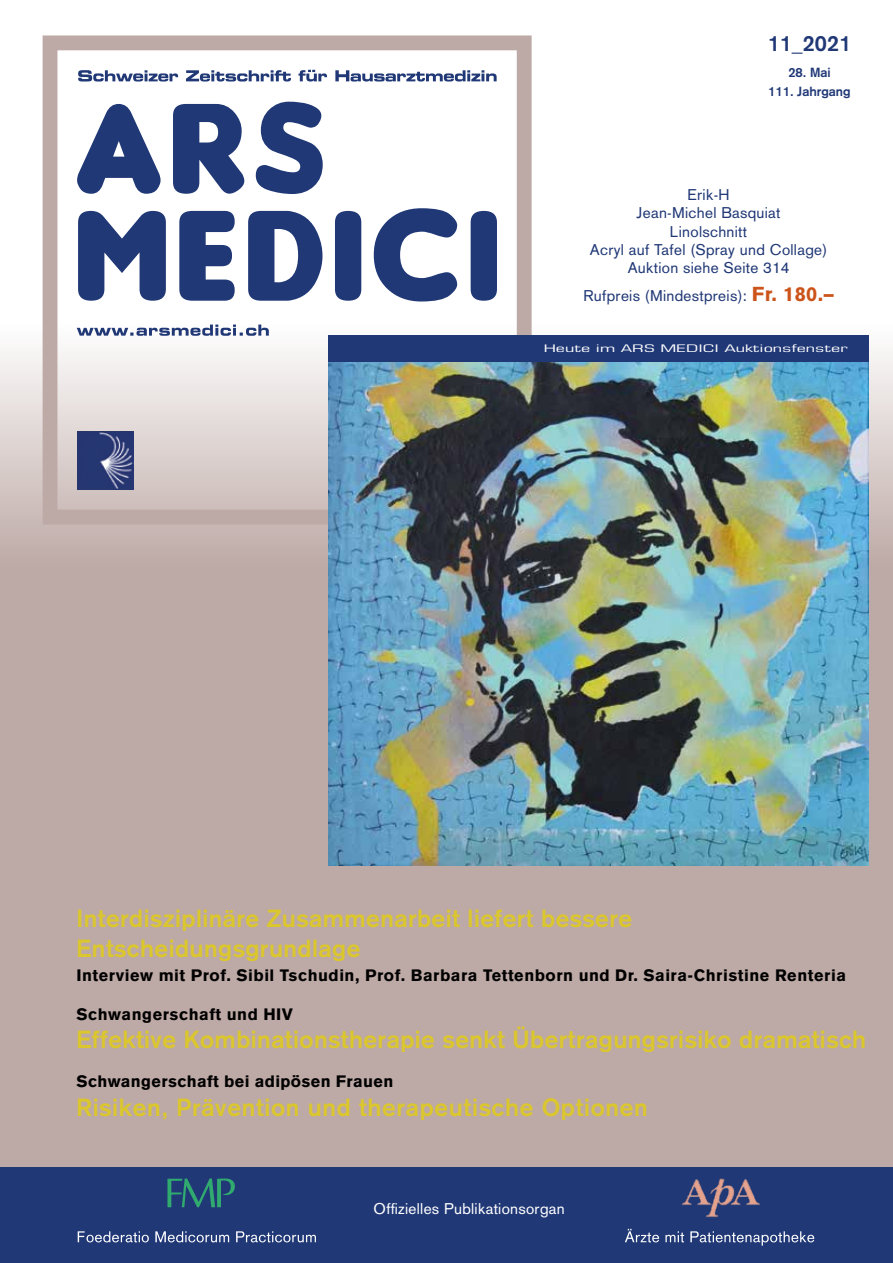
<style>
.page{position:relative;width:893px;height:1263px;background:#fff}
.page>*{position:absolute;margin:0;border:0;box-sizing:border-box;transform-origin:0 0}
.t1{font:700 24.45px/30px "Akzidenz Grotesk";letter-spacing:.02em;color:#dbc72d}
.t2{font:700 21.75px "Akzidenz Grotesk";color:#203876}
.t3{font:900 16.35px "Akzidenz Grotesk";letter-spacing:.03em;color:#000}
.t4{font:15.3px/18.3px "Akzidenz Grotesk";letter-spacing:.02em;color:#203876;text-align:center}
.t5{font:15.3px "Akzidenz Grotesk";letter-spacing:.02em;color:#fff}
.t6{font:700 13.05px/19.5px "Akzidenz Grotesk";color:#203876;text-align:center}
.t7{font:condensed 10.5px "Eurostile";color:#fff;scale:1.91 1}
.s1{font-weight:900;font-size:19.95px;color:#cc541b}
</style>
<div class="page">
<div style="left:0;top:177px;width:893px;height:1086px;background:#bda9a5"></div>
<svg style="left:0;top:37px;width:893px;height:531px;fill:#fff"></svg>
<img style="left:78px;top:432px;width:56px;height:57px">
<svg style="left:78px;top:70px;width:419px;height:12px"></svg>
<svg style="left:78px;top:208px;width:419px;height:93px;background:#7887ac"></svg>
<svg style="left:77px;top:102px;width:246px;height:92px"></svg>
<svg style="left:77px;top:325px;width:192px;height:11px;background:#a1aac4"></svg>
<div style="left:0;top:1167px;width:893px;height:96px;background:#203876"></div>
<img style="left:681px;top:1178px;width:80px;height:40px">
<svg style="left:625px;top:1229px;width:189px;height:17px"></svg>
<svg style="left:78px;top:1231px;width:238px;height:11px"></svg>
<svg style="left:167px;top:1178px;width:68px;height:29px"></svg>
<div style="left:43px;top:35px;width:489px;height:489px;border:15px solid #bda9a5"></div>
<img style="left:328px;top:362px;width:540px;height:503px">
<div style="left:328px;top:335px;width:540px;height:27px;background:#203876"></div>
<p class="t2" style="left:768px;top:31px;width:85px">11_2021</p>
<p class="t6" style="left:768px;top:62px;width:84px">28. Mai<br>111. Jahrgang</p>
<p class="t4" style="left:590px;top:185px;width:239px">Erik-H<br>Jean-Michel Basquiat<br>Linolschnitt<br>Acryl auf Tafel (Spray und Collage)<br>Auktion siehe Seite 314</p>
<p class="t4" style="left:583px;top:286px;width:252px">Rufpreis (Mindestpreis): <span class="s1">Fr. 180.–</span></p>
<p class="t7" style="left:544px;top:342px;width:161px">Heute im ARS MEDICI Auktionsfenster</p>
<p class="t1" style="left:77px;top:903px;width:557px">Interdisziplinäre Zusammenarbeit liefert bessere<br>Entscheidungsgrundlage</p>
<p class="t3" style="left:77px;top:965px;width:771px">Interview mit Prof. Sibil Tschudin, Prof. Barbara Tettenborn und Dr. Saira-Christine Renteria</p>
<p class="t3" style="left:77px;top:1004px;width:218px">Schwangerschaft und HIV</p>
<p class="t1" style="left:77px;top:1024px;width:791px">Effektive Kombinationstherapie senkt Übertragungsrisiko dramatisch</p>
<p class="t3" style="left:77px;top:1072px;width:318px">Schwangerschaft bei adipösen Frauen</p>
<p class="t1" style="left:77px;top:1092px;width:573px">Risiken, Prävention und therapeutische Optionen</p>
<p class="t5" style="left:374px;top:1200px;width:193px">Offizielles Publikationsorgan</p>
</div>
